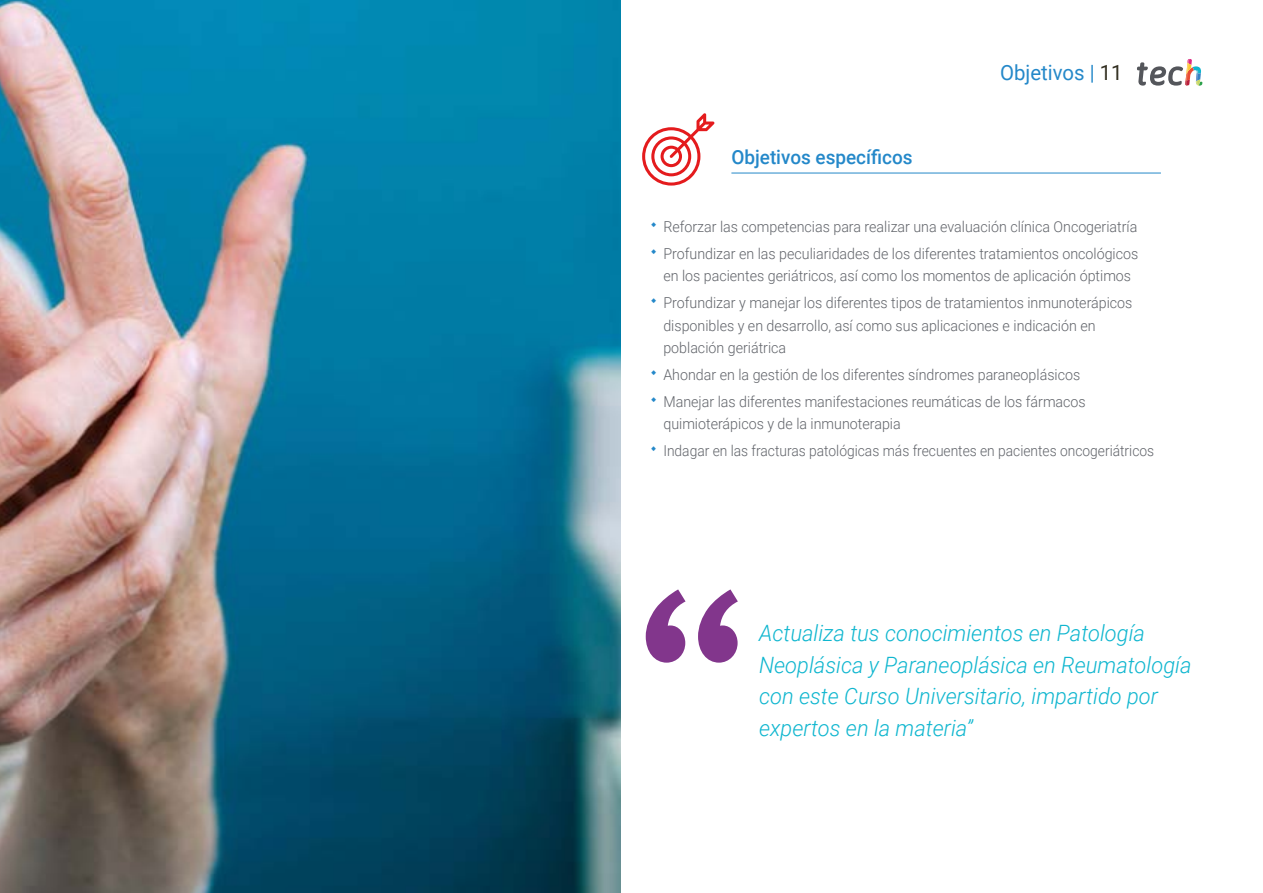
<style>
.page{position:relative;width:1263px;height:893px;background:#fff}
.page>*{position:absolute;margin:0;border:0;box-sizing:border-box;transform-origin:0 0}
.t1{font:italic 300 22.5px/31.5px "Roboto";color:#0fb6cf}
.t2{font:21px "Roboto";color:#2488c9}
.t3{font:500 19.5px "Roboto";color:#2488c9}
.t4{font:300 15px/26.7px "Roboto";color:#61646a;scale:.95 1}
.s1{color:#312e20}
</style>
<div class="page">
<hr style="left:731px;top:173px;width:430px;height:1px;background:#2488c9">
<svg style="left:642px;top:113px;width:72px;height:73px"></svg>
<img style="left:0;top:0;width:621px;height:893px">
<svg style="left:1137px;top:59px;width:65px;height:27px"></svg>
<svg style="left:646px;top:589px;width:92px;height:74px"></svg>
<h3 class="t3" style="left:731px;top:143px;width:183px">Objetivos específicos</h3>
<h2 class="t2" style="left:1000px;top:57px;width:124px">Objetivos | <span class="s1">11</span></h2>
<p class="t4" style="left:663px;top:213px;width:501px">Reforzar las competencias para realizar una evaluación clínica Oncogeriatría<br>Profundizar en las peculiaridades de los diferentes tratamientos oncológicos</p>
<p class="t4" style="left:663px;top:262px;width:495px">en los pacientes geriátricos, así como los momentos de aplicación óptimos<br>Profundizar y manejar los diferentes tipos de tratamientos inmunoterápicos</p>
<p class="t4" style="left:663px;top:313px;width:456px;line-height:22.5px">disponibles y en desarrollo, así como sus aplicaciones e indicación en población geriátrica</p>
<p class="t4" style="left:663px;top:361px;width:446px">Ahondar en la gestión de los diferentes síndromes paraneoplásicos<br>Manejar las diferentes manifestaciones reumáticas de los fármacos</p>
<p class="t4" style="left:663px;top:410px;width:518px">quimioterápicos y de la inmunoterapia<br>Indagar en las fracturas patológicas más frecuentes en pacientes oncogeriátricos</p>
<h1 class="t1" style="left:759px;top:617px;width:434px">Actualiza tus conocimientos en Patología Neoplásica y Paraneoplásica en Reumatología con este Curso Universitario, impartido por expertos en la materia”</h1>
</div>
